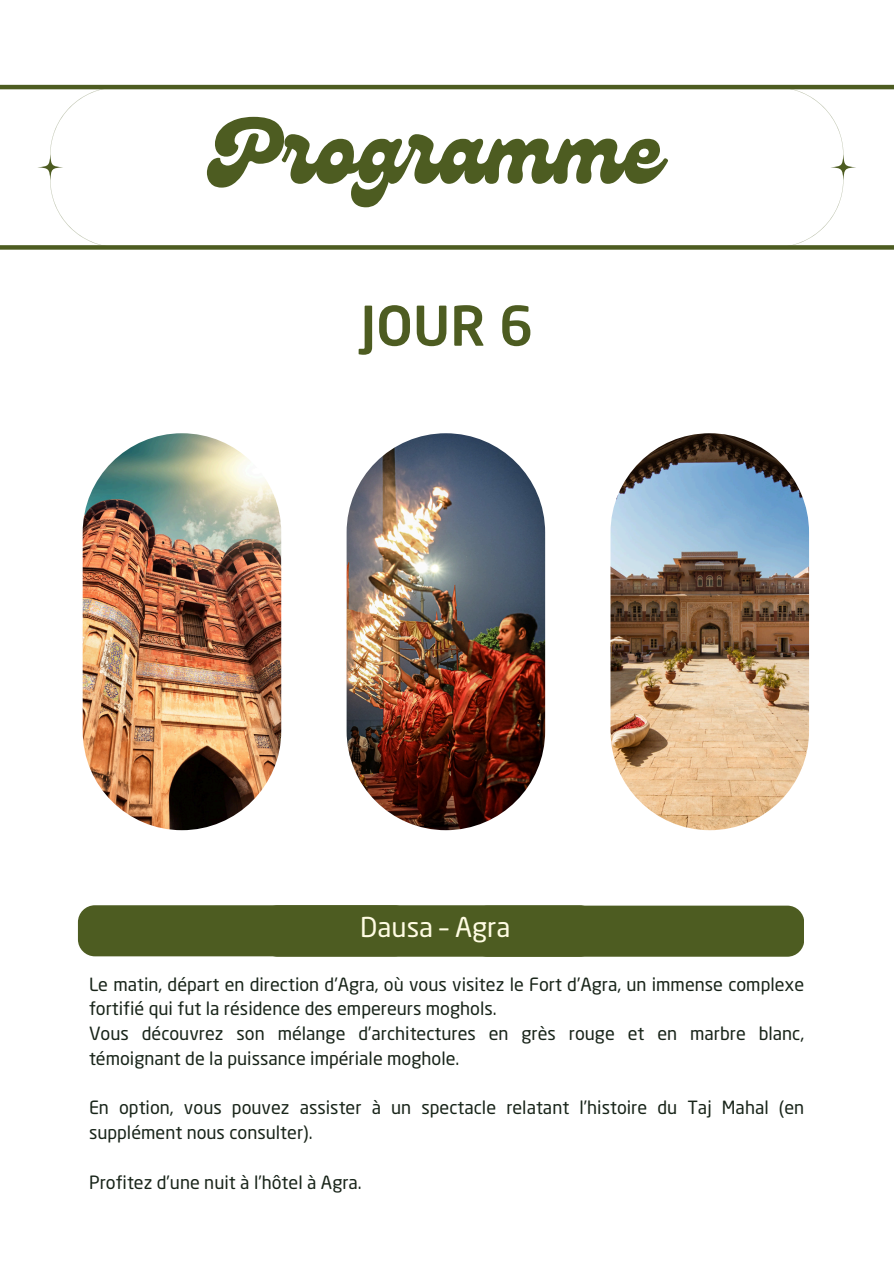
<style>
.page{position:relative;width:894px;height:1264px;background:#fff}
.page>*{position:absolute;margin:0;border:0;box-sizing:border-box;transform-origin:0 0}
.t1{font:90px "Genty";color:#4d5c21}
.t2{font:500 54px "Neo Sans Pro";color:#4d5c21}
.t3{font:27px "Neo Sans Pro";color:#fffce3}
.t4{font:18px/24.8px "Neo Sans Pro";color:#182419}
</style>
<div class="page">
<hr style="left:0;top:85px;width:893px;height:4px;background:#4d5c21">
<div style="left:0;top:245px;width:893px;height:5px;background:#4d5c21"></div>
<div style="left:78px;top:905px;width:333px;height:51px;background:#4d5c21;border-radius:17px"></div>
<div style="left:260px;top:905px;width:336px;height:51px;background:#4d5c21;border-radius:17px"></div>
<div style="left:470px;top:905px;width:333px;height:51px;background:#4d5c21;border-radius:17px"></div>
<svg style="left:50px;top:89px;width:68px;height:157px"></svg>
<svg style="left:37px;top:154px;width:26px;height:26px"></svg>
<svg style="left:774px;top:89px;width:69px;height:157px"></svg>
<svg style="left:830px;top:154px;width:25px;height:26px"></svg>
<img style="left:83px;top:433px;width:198px;height:397px;border-radius:99px">
<img style="left:346px;top:433px;width:199px;height:397px;border-radius:99px">
<img style="left:610px;top:433px;width:198px;height:397px;border-radius:99px">
<p class="t1" style="left:211px;top:100px;width:451px">Programme</p>
<p class="t2" style="left:360px;top:304px;width:174px">JOUR 6</p>
<p class="t3" style="left:360px;top:916px;width:151px">Dausa – Agra</p>
<p class="t4" style="left:89px;top:973px;width:716px">Le matin, départ en direction d'Agra, où vous visitez le Fort d’Agra, un immense complexe fortifié qui fut la résidence des empereurs moghols.</p>
<h1 class="t4" style="left:89px;top:1023px;width:716px">Vous découvrez son mélange d’architectures en grès rouge et en marbre blanc, témoignant de la puissance impériale moghole.</h1>
<p class="t4" style="left:89px;top:1097px;width:716px">En option, vous pouvez assister à un spectacle relatant l’histoire du Taj Mahal (en supplément nous consulter).</p>
<h2 class="t4" style="left:89px;top:1171px;width:274px">Profitez d’une nuit à l’hôtel à Agra.</h2>
</div>
